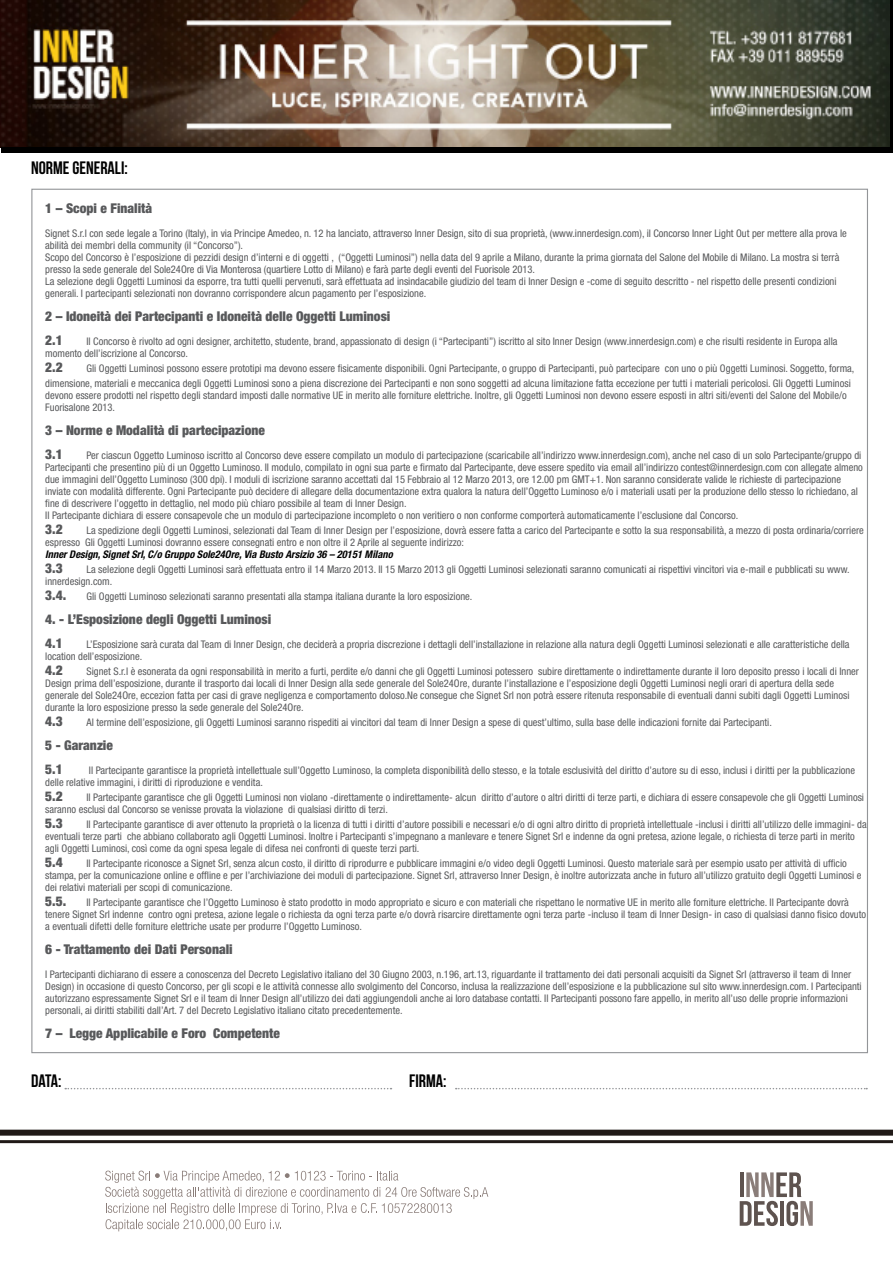
<style>
.page{position:relative;width:893px;height:1263px;background:#fff}
.page>*{position:absolute;margin:0;border:0;box-sizing:border-box;transform-origin:0 0}
.t1{font:18px "Bebas Neue";color:#000}
.t2{font:900 condensed 13.5px/24px "Helvetica Neue";color:#58595b}
.t3{font:condensed 10.5px/12px "Helvetica Neue";color:#58595b}
.t4{font:italic 700 condensed 10.5px "Helvetica Neue";color:#000}
</style>
<div class="page">
<hr style="left:0;top:1140px;width:893px;height:3px;background:#201a17">
<div style="left:0;top:1130px;width:893px;height:6px;background:#201a17"></div>
<svg style="left:740px;top:1172px;width:73px;height:54px"></svg>
<svg style="left:105px;top:1170px;width:383px;height:61px"></svg>
<img style="left:0;top:0;width:890px;height:147px">
<div style="left:1px;top:147px;width:891px;height:6px;background:#000"></div>
<svg style="left:65px;top:1088px;width:326px;height:1px"></svg>
<svg style="left:456px;top:1088px;width:411px;height:1px"></svg>
<h1 class="t1" style="left:31px;top:158px;width:98px">NORME GENERALI:</h1>
<p class="t2" style="left:45px;top:196px;width:109px">1 – Scopi e Finalità</p>
<p class="t3" style="left:45px;top:227px;width:803px">Signet S.r.l con sede legale a Torino (Italy), in via Principe Amedeo, n. 12 ha lanciato, attraverso Inner Design, sito di sua proprietà, (www.innerdesign.com), il Concorso Inner Light Out per mettere alla prova le abilità dei membri della community (il “Concorso”).<br>Scopo del Concorso è l’esposizione di pezzidi design d’interni e di oggetti , (“Oggetti Luminosi”) nella data del 9 aprile a Milano, durante la prima giornata del Salone del Mobile di Milano. La mostra si terrà presso la sede generale del Sole24Ore di Via Monterosa (quartiere Lotto di Milano) e farà parte degli eventi del Fuorisole 2013.<br>La selezione degli Oggetti Luminosi da esporre, tra tutti quelli pervenuti, sarà effettuata ad insindacabile giudizio del team di Inner Design e -come di seguito descritto - nel rispetto delle presenti condizioni generali. I partecipanti selezionati non dovranno corrispondere alcun pagamento per l’esposizione.</p>
<p class="t2" style="left:45px;top:304px;width:347px">2 – Idoneità dei Partecipanti e Idoneità delle Oggetti Luminosi<br>2.1</p>
<p class="t3" style="left:45px;top:335px;width:794px;text-indent:41px">Il Concorso è rivolto ad ogni designer, architetto, studente, brand, appassionato di design (i “Partecipanti”) iscritto al sito Inner Design (www.innerdesign.com) e che risulti residente in Europa alla momento dell’iscrizione al Concorso.</p>
<p class="t2" style="left:45px;top:355px;width:19px">2.2</p>
<p class="t3" style="left:45px;top:360px;width:811px;line-height:15px;text-indent:41px">Gli Oggetti Luminosi possono essere prototipi ma devono essere fisicamente disponibili. Ogni Partecipante, o gruppo di Partecipanti, può partecipare con uno o più Oggetti Luminosi. Soggetto, forma, dimensione, materiali e meccanica degli Oggetti Luminosi sono a piena discrezione dei Partecipanti e non sono soggetti ad alcuna limitazione fatta eccezione per tutti i materiali pericolosi. Gli Oggetti Luminosi</p>
<p class="t3" style="left:45px;top:389px;width:803px">devono essere prodotti nel rispetto degli standard imposti dalle normative UE in merito alle forniture elettriche. Inoltre, gli Oggetti Luminosi non devono essere esposti in altri siti/eventi del Salone del Mobile/o<br>Fuorisalone 2013.</p>
<p class="t2" style="left:45px;top:418px;width:221px">3 – Norme e Modalità di partecipazione<br>3.1</p>
<p class="t3" style="left:45px;top:449px;width:819px;text-indent:41px">Per ciascun Oggetto Luminoso iscritto al Concorso deve essere compilato un modulo di partecipazione (scaricabile all’indirizzo www.innerdesign.com), anche nel caso di un solo Partecipante/gruppo di Partecipanti che presentino più di un Oggetto Luminoso. Il modulo, compilato in ogni sua parte e firmato dal Partecipante, deve essere spedito via email all’indirizzo contest@innerdesign.com con allegate almeno due immagini dell’Oggetto Luminoso (300 dpi). I moduli di iscrizione saranno accettati dal 15 Febbraio al 12 Marzo 2013, ore 12.00 pm GMT+1. Non saranno considerate valide le richieste di partecipazione inviate con modalità differente. Ogni Partecipante può decidere di allegare della documentazione extra qualora la natura dell’Oggetto Luminoso e/o i materiali usati per la produzione dello stesso lo richiedano, al fine di descrivere l’oggetto in dettaglio, nel modo più chiaro possibile al team di Inner Design.<br>Il Partecipante dichiara di essere consapevole che un modulo di partecipazione incompleto o non veritiero o non conforme comporterà automaticamente l’esclusione dal Concorso.</p>
<p class="t2" style="left:45px;top:517px;width:19px">3.2</p>
<p class="t3" style="left:45px;top:524px;width:820px;text-indent:41px">La spedizione degli Oggetti Luminosi, selezionati dal Team di Inner Design per l’esposizione, dovrà essere fatta a carico del Partecipante e sotto la sua responsabilità, a mezzo di posta ordinaria/corriere espresso Gli Oggetti Luminosi dovranno essere consegnati entro e non oltre il 2 Aprile al seguente indirizzo:</p>
<p class="t4" style="left:45px;top:548px;width:349px">Inner Design, Signet Srl, C/o Gruppo Sole24Ore, Via Busto Arsizio 36 – 20151 Milano</p>
<p class="t2" style="left:45px;top:556px;width:19px">3.3</p>
<p class="t3" style="left:45px;top:563px;width:806px;text-indent:41px">La selezione degli Oggetti Luminosi sarà effettuata entro il 14 Marzo 2013. Il 15 Marzo 2013 gli Oggetti Luminosi selezionati saranno comunicati ai rispettivi vincitori via e-mail e pubblicati su www. innerdesign.com.</p>
<p class="t2" style="left:45px;top:583px;width:23px">3.4.</p>
<p class="t3" style="left:86px;top:590px;width:387px">Gli Oggetti Luminoso selezionati saranno presentati alla stampa italiana durante la loro esposizione.</p>
<p class="t2" style="left:45px;top:607px;width:228px">4. - L’Esposizione degli Oggetti Luminosi<br>4.1</p>
<p class="t3" style="left:45px;top:638px;width:806px;text-indent:41px">L’Esposizione sarà curata dal Team di Inner Design, che deciderà a propria discrezione i dettagli dell’installazione in relazione alla natura degli Oggetti Luminosi selezionati e alle caratteristiche della location dell’esposizione.</p>
<p class="t2" style="left:45px;top:658px;width:19px">4.2</p>
<p class="t3" style="left:45px;top:665px;width:815px;text-indent:41px">Signet S.r.l è esonerata da ogni responsabilità in merito a furti, perdite e/o danni che gli Oggetti Luminosi potessero subire direttamente o indirettamente durante il loro deposito presso i locali di Inner Design prima dell’esposizione, durante il trasporto dai locali di Inner Design alla sede generale del Sole24Ore, durante l’installazione e l’esposizione degli Oggetti Luminosi negli orari di apertura della sede generale del Sole24Ore, eccezion fatta per casi di grave negligenza e comportamento doloso.Ne consegue che Signet Srl non potrà essere ritenuta responsabile di eventuali danni subiti dagli Oggetti Luminosi durante la loro esposizione presso la sede generale del Sole24Ore.</p>
<p class="t2" style="left:45px;top:709px;width:19px">4.3</p>
<p class="t3" style="left:86px;top:716px;width:687px">Al termine dell’esposizione, gli Oggetti Luminosi saranno rispediti ai vincitori dal team di Inner Design a spese di quest’ultimo, sulla base delle indicazioni fornite dai Partecipanti.</p>
<p class="t2" style="left:45px;top:733px;width:69px">5 - Garanzie<br>5.1</p>
<p class="t3" style="left:45px;top:764px;width:811px;text-indent:44px">Il Partecipante garantisce la proprietà intellettuale sull’Oggetto Luminoso, la completa disponibilità dello stesso, e la totale esclusività del diritto d’autore su di esso, inclusi i diritti per la pubblicazione delle relative immagini, i diritti di riproduzione e vendita.</p>
<p class="t2" style="left:45px;top:784px;width:19px">5.2</p>
<p class="t3" style="left:45px;top:791px;width:820px;text-indent:41px">Il Partecipante garantisce che gli Oggetti Luminosi non violano -direttamente o indirettamente- alcun diritto d’autore o altri diritti di terze parti, e dichiara di essere consapevole che gli Oggetti Luminosi saranno esclusi dal Concorso se venisse provata la violazione di qualsiasi diritto di terzi.</p>
<p class="t2" style="left:45px;top:811px;width:19px">5.3</p>
<p class="t3" style="left:45px;top:818px;width:823px;text-indent:41px">Il Partecipante garantisce di aver ottenuto la proprietà o la licenza di tutti i diritti d’autore possibili e necessari e/o di ogni altro diritto di proprietà intellettuale -inclusi i diritti all’utilizzo delle immagini- da eventuali terze parti che abbiano collaborato agli Oggetti Luminosi. Inoltre i Partecipanti s’impegnano a manlevare e tenere Signet Srl e indenne da ogni pretesa, azione legale, o richiesta di terze parti in merito agli Oggetti Luminosi, così come da ogni spesa legale di difesa nei confronti di queste terzi parti.</p>
<p class="t2" style="left:45px;top:850px;width:19px">5.4</p>
<p class="t3" style="left:45px;top:857px;width:818px;text-indent:41px">Il Partecipante riconosce a Signet Srl, senza alcun costo, il diritto di riprodurre e pubblicare immagini e/o video degli Oggetti Luminosi. Questo materiale sarà per esempio usato per attività di ufficio stampa, per la comunicazione online e offline e per l’archiviazione dei moduli di partecipazione. Signet Srl, attraverso Inner Design, è inoltre autorizzata anche in futuro all’utilizzo gratuito degli Oggetti Luminosi e dei relativi materiali per scopi di comunicazione.</p>
<p class="t2" style="left:45px;top:889px;width:23px">5.5.</p>
<p class="t3" style="left:45px;top:896px;width:822px;text-indent:41px">Il Partecipante garantisce che l’Oggetto Luminoso è stato prodotto in modo appropriato e sicuro e con materiali che rispettano le normative UE in merito alle forniture elettriche. Il Partecipante dovrà tenere Signet Srl indenne contro ogni pretesa, azione legale o richiesta da ogni terza parte e/o dovrà risarcire direttamente ogni terza parte -incluso il team di Inner Design- in caso di qualsiasi danno fisico dovuto a eventuali difetti delle forniture elettriche usate per produrre l’Oggetto Luminoso.</p>
<p class="t2" style="left:45px;top:937px;width:189px">6 - Trattamento dei Dati Personali</p>
<p class="t3" style="left:45px;top:968px;width:818px">I Partecipanti dichiarano di essere a conoscenza del Decreto Legislativo italiano del 30 Giugno 2003, n.196, art.13, riguardante il trattamento dei dati personali acquisiti da Signet Srl (attraverso il team di Inner Design) in occasione di questo Concorso, per gli scopi e le attività connesse allo svolgimento del Concorso, inclusa la realizzazione dell’esposizione e la pubblicazione sul sito www.innerdesign.com. I Partecipanti autorizzano espressamente Signet Srl e il team di Inner Design all’utilizzo dei dati aggiungendoli anche ai loro database contatti. Il Partecipanti possono fare appello, in merito all’uso delle proprie informazioni personali, ai diritti stabiliti dall’Art. 7 del Decreto Legislativo italiano citato precedentemente.</p>
<p class="t2" style="left:45px;top:1021px;width:236px">7 – Legge Applicabile e Foro Competente</p>
<h1 class="t1" style="left:31px;top:1071px;width:32px">DATA:</h1>
<h1 class="t1" style="left:409px;top:1071px;width:39px">FIRMA:</h1>
</div>
